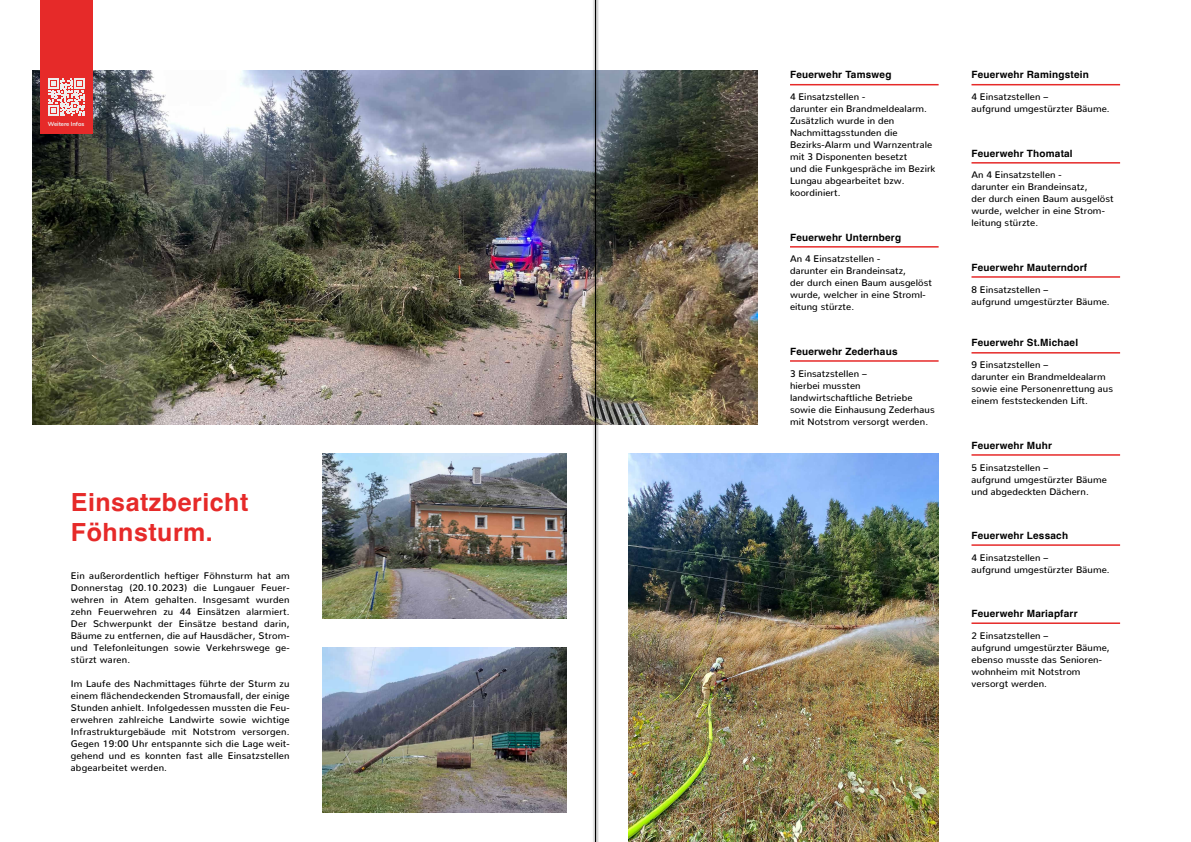
<style>
.page{position:relative;width:1191px;height:842px;background:#fff}
.page>*{position:absolute;margin:0;border:0;box-sizing:border-box;transform-origin:0 0}
.t1{font:700 25px/30px "Helvetica";letter-spacing:.02em;color:#e62a29}
.t2{font:700 10px "Helvetica";letter-spacing:.02em;color:#000}
.t3{font:500 9.5px/12px "Nunito";letter-spacing:.01em;color:#000}
.t4{font:700 6px "Nunito";letter-spacing:-.01em;color:#ededed}
</style>
<div class="page">
<img style="left:33px;top:71px;width:724px;height:354px">
<hr style="left:790px;top:84px;width:148px;height:1px;background:#e62a29">
<hr style="left:971px;top:84px;width:149px;height:1px;background:#e62a29">
<hr style="left:971px;top:162px;width:149px;height:2px;background:#e62a29">
<hr style="left:971px;top:276px;width:149px;height:2px;background:#e62a29">
<hr style="left:971px;top:352px;width:149px;height:2px;background:#e62a29">
<hr style="left:971px;top:454px;width:149px;height:2px;background:#e62a29">
<hr style="left:971px;top:544px;width:149px;height:2px;background:#e62a29">
<hr style="left:790px;top:360px;width:148px;height:2px;background:#e62a29">
<hr style="left:971px;top:622px;width:149px;height:2px;background:#e62a29">
<hr style="left:790px;top:246px;width:148px;height:2px;background:#e62a29">
<img style="left:628px;top:454px;width:310px;height:388px">
<img style="left:322px;top:648px;width:244px;height:165px">
<img style="left:322px;top:454px;width:244px;height:165px">
<div style="left:40px;top:0;width:52px;height:133px;background:#e62a29"></div>
<svg style="left:48px;top:78px;width:37px;height:37px"></svg>
<svg style="left:592px;top:0;width:7px;height:842px;background:#aeafab"></svg>
<hr style="left:595px;top:0;width:1px;height:842px;background:#000">
<p class="t4" style="left:48px;top:119px;width:38px">Weitere Infos</p>
<h1 class="t1" style="left:71px;top:489px;width:179px">Einsatzbericht<br>Föhnsturm.</h1>
<p class="t3" style="left:71px;top:569px;width:220px;text-align:justify">Ein außerordentlich heftiger Föhnsturm hat am Donnerstag (20.10.2023) die Lungauer Feuer&shy;wehren in Atem gehalten. Insgesamt wurden zehn Feuerwehren zu 44 Einsätzen alarmiert.<br>Der Schwerpunkt der Einsätze bestand darin, Bäume zu entfernen, die auf Hausdächer, Strom&shy;und Telefonleitungen sowie Verkehrswege ge&shy;stürzt waren.</p>
<p class="t3" style="left:71px;top:677px;width:220px;text-align:justify">Im Laufe des Nachmittages führte der Sturm zu einem flächendeckenden Stromausfall, der einige Stunden anhielt. Infolgedessen mussten die Feu&shy;erwehren zahlreiche Landwirte sowie wichtige Infrastrukturgebäude mit Notstrom versorgen.<br>Gegen 19:00 Uhr entspannte sich die Lage weit&shy;gehend und es konnten fast alle Einsatzstellen abgearbeitet werden.</p>
<p class="t2" style="left:790px;top:69px;width:103px">Feuerwehr Tamsweg</p>
<p class="t3" style="left:790px;top:90px;width:147px">4 Einsatzstellen -<br>darunter ein Brandmeldealarm.<br>Zusätzlich wurde in den<br>Nachmittagsstunden die<br>Bezirks-Alarm und Warnzentrale mit 3 Disponenten besetzt<br>und die Funkgespräche im Bezirk<br>Lungau abgearbeitet bzw. koordiniert.</p>
<p class="t2" style="left:790px;top:231px;width:113px">Feuerwehr Unternberg</p>
<p class="t3" style="left:790px;top:252px;width:144px">An 4 Einsatzstellen -<br>darunter ein Brandeinsatz,<br>der durch einen Baum ausgelöst wurde, welcher in eine Stroml&shy;eitung stürzte.</p>
<p class="t2" style="left:790px;top:345px;width:109px">Feuerwehr Zederhaus</p>
<p class="t3" style="left:790px;top:366px;width:146px">3 Einsatzstellen –<br>hierbei mussten landwirtschaftliche Betriebe sowie die Einhausung Zederhaus mit Notstrom versorgt werden.</p>
<p class="t2" style="left:971px;top:69px;width:119px">Feuerwehr Ramingstein</p>
<p class="t3" style="left:971px;top:90px;width:140px">4 Einsatzstellen –<br>aufgrund umgestürzter Bäume.</p>
<p class="t2" style="left:971px;top:147px;width:103px">Feuerwehr Thomatal</p>
<p class="t3" style="left:971px;top:168px;width:144px">An 4 Einsatzstellen -<br>darunter ein Brandeinsatz,<br>der durch einen Baum ausgelöst wurde, welcher in eine Strom&shy;leitung stürzte.</p>
<p class="t2" style="left:971px;top:261px;width:117px">Feuerwehr Mauterndorf</p>
<p class="t3" style="left:971px;top:282px;width:140px">8 Einsatzstellen –<br>aufgrund umgestürzter Bäume.</p>
<p class="t2" style="left:971px;top:337px;width:108px">Feuerwehr St.Michael</p>
<p class="t3" style="left:971px;top:358px;width:143px">9 Einsatzstellen –<br>darunter ein Brandmeldealarm sowie eine Personenrettung aus einem feststeckenden Lift.</p>
<p class="t2" style="left:971px;top:439px;width:82px">Feuerwehr Muhr</p>
<p class="t3" style="left:971px;top:460px;width:137px">5 Einsatzstellen –<br>aufgrund umgestürzter Bäume und abgedeckten Dächern.</p>
<p class="t2" style="left:971px;top:529px;width:98px">Feuerwehr Lessach</p>
<p class="t3" style="left:971px;top:550px;width:140px">4 Einsatzstellen –<br>aufgrund umgestürzter Bäume.</p>
<p class="t2" style="left:971px;top:607px;width:108px">Feuerwehr Mariapfarr</p>
<p class="t3" style="left:971px;top:628px;width:140px">2 Einsatzstellen –<br>aufgrund umgestürzter Bäume, ebenso musste das Senioren&shy;wohnheim mit Notstrom versorgt werden.</p>
</div>
